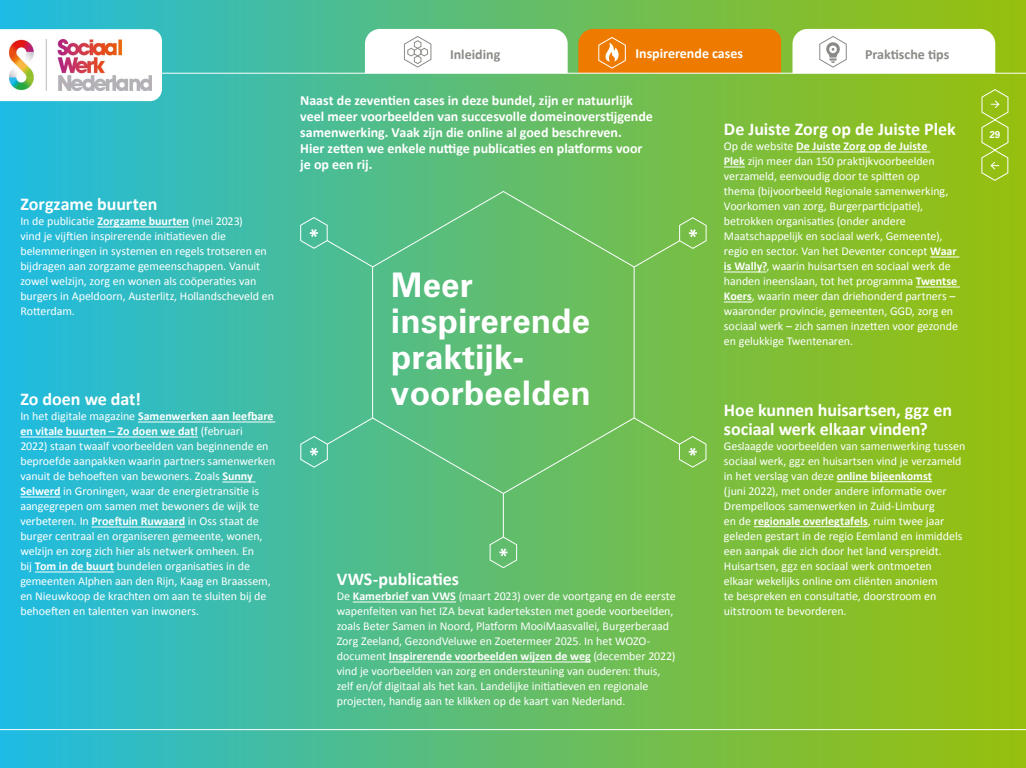
<style>
.page{position:relative;width:1026px;height:768px;background:#fff}
.page>*{position:absolute;margin:0;border:0;box-sizing:border-box;transform-origin:0 0}
.kop{font:700 34px/36px "Zurich BT";color:#fff}
.grotere_tk{font:700 18px/19px "Calibri";letter-spacing:-.005em;color:#fff}
.Lead{font:700 14px/16px "Calibri";letter-spacing:-.005em;color:#fff}
.Streamer_paars{font:700 14px "Calibri";color:#8a8b86}
.Streamer_paars-2{font:700 14px "Calibri";color:#fff}
.plat_calibri{font:12px/15px "Calibri";letter-spacing:-.005em;color:#fff}
.t1{font:700 9.9px "Zurich BT";color:#fff}
.s1{font-weight:700}
</style>
<div class="page">
<div style="left:0;top:0;width:1026px;height:768px;background:linear-gradient(to right,#2bd,#9dbf03)"></div>
<hr style="left:837px;top:481px;width:95px;height:1px;background:#fff">
<hr style="left:754px;top:526px;width:114px;height:1px;background:#fff">
<hr style="left:97px;top:227px;width:92px;height:1px;background:#fff">
<hr style="left:138px;top:422px;width:137px;height:1px;background:#fff">
<hr style="left:20px;top:437px;width:178px;height:1px;background:#fff">
<hr style="left:222px;top:482px;width:34px;height:1px;background:#fff">
<hr style="left:20px;top:497px;width:41px;height:1px;background:#fff">
<hr style="left:92px;top:527px;width:93px;height:1px;background:#fff">
<hr style="left:35px;top:572px;width:79px;height:1px;background:#fff">
<hr style="left:353px;top:602px;width:103px;height:1px;background:#fff">
<hr style="left:389px;top:662px;width:202px;height:1px;background:#fff">
<hr style="left:796px;top:152px;width:134px;height:1px;background:#fff">
<svg style="left:724px;top:167px;width:21px;height:1px"></svg>
<svg style="left:930px;top:257px;width:29px;height:1px"></svg>
<hr style="left:724px;top:272px;width:42px;height:1px;background:#fff">
<hr style="left:916px;top:287px;width:44px;height:1px;background:#fff">
<svg style="left:724px;top:302px;width:28px;height:1px"></svg>
<hr style="left:0;top:729px;width:1026px;height:1px;background:#fff">
<svg style="left:372px;top:191px;width:263px;height:303px;background:#62bd6f"></svg>
<svg style="left:489px;top:536px;width:28px;height:33px"></svg>
<hr style="left:503px;top:493px;width:1px;height:44px;background:#fff">
<svg style="left:633px;top:417px;width:74px;height:51px;background:#7ac153"></svg>
<svg style="left:300px;top:217px;width:74px;height:51px;background:#54bf97"></svg>
<svg style="left:300px;top:417px;width:74px;height:51px;background:#54bf97"></svg>
<svg style="left:633px;top:217px;width:74px;height:51px;background:#7ac153"></svg>
<svg style="left:981px;top:89px;width:28px;height:92px;background:#a0c62e"></svg>
<svg style="left:578px;top:29px;width:203px;height:44px;background:#ed7f08"></svg>
<svg style="left:365px;top:29px;width:203px;height:44px"></svg>
<svg style="left:793px;top:29px;width:202px;height:44px"></svg>
<hr style="left:0;top:73px;width:1026px;height:1px;background:#fff">
<img style="left:0;top:29px;width:162px;height:72px">
<p class="grotere_tk" style="left:20px;top:194px;width:139px">Zorgzame buurten</p>
<p class="plat_calibri" style="left:20px;top:213px;width:255px">In de publicatie <span class="s1">Zorgzame buurten</span> (mei 2023)<br>vind je vijftien inspirerende initiatieven die belemmeringen in systemen en regels trotseren en bijdragen aan zorgzame gemeenschappen. Vanuit zowel welzijn, zorg en wonen als coöperaties van burgers in Apeldoorn, Austerlitz, Hollandscheveld en Rotterdam.</p>
<p class="grotere_tk" style="left:20px;top:389px;width:122px">Zo doen we dat!</p>
<p class="plat_calibri" style="left:20px;top:408px;width:256px">In het digitale magazine <span class="s1">Samenwerken aan leefbare en vitale buurten – Zo doen we dat!</span> (februari<br>2022) staan twaalf voorbeelden van beginnende en beproefde aanpakken waarin partners samenwerken vanuit de behoeften van bewoners. Zoals <span class="s1">Sunny Selwerd</span> in Groningen, waar de energietransitie is aangegrepen om samen met bewoners de wijk te verbeteren. In <span class="s1">Proeftuin Ruwaard</span> in Oss staat de burger centraal en organiseren gemeente, wonen, welzijn en zorg zich hier als netwerk omheen. En<br>bij <span class="s1">Tom in de buurt</span> bundelen organisaties in de gemeenten Alphen aan den Rijn, Kaag en Braassem, en Nieuwkoop de krachten om aan te sluiten bij de behoeften en talenten van inwoners.</p>
<p class="Streamer_paars" style="left:450px;top:45px;width:52px">Inleiding</p>
<p class="Streamer_paars-2" style="left:635px;top:45px;width:109px">Inspirerende cases</p>
<p class="Streamer_paars" style="left:865px;top:46px;width:86px">Praktische tips</p>
<p class="Lead" style="left:300px;top:92px;width:354px">Naast de zeventien cases in deze bundel, zijn er natuurlijk veel meer voorbeelden van succesvolle domeinoverstijgende samenwerking. Vaak zijn die online al goed beschreven.<br>Hier zetten we enkele nuttige publicaties en platforms voor je op een rij.</p>
<p class="kop" style="left:391px;top:266px;width:83px">Meer</p>
<p class="kop" style="left:391px;top:302px;width:201px">inspirerende praktijk-</p>
<p class="kop" style="left:391px;top:374px;width:201px">voorbeelden</p>
<p class="grotere_tk" style="left:337px;top:569px;width:124px">VWS-publicaties</p>
<p class="plat_calibri" style="left:337px;top:588px;width:340px">De <span class="s1">Kamerbrief van VWS</span> (maart 2023) over de voortgang en de eerste wapenfeiten van het IZA bevat kaderteksten met goede voorbeelden, zoals Beter Samen in Noord, Platform MooiMaasvallei, Burgerberaad Zorg Zeeland, GezondVeluwe en Zoetermeer 2025. In het WOZO&shy;document <span class="s1">Inspirerende voorbeelden wijzen de weg</span> (december 2022) vind je voorbeelden van zorg en ondersteuning van ouderen: thuis, zelf en/of digitaal als het kan. Landelijke initiatieven en regionale projecten, handig aan te klikken op de kaart van Nederland.</p>
<p class="grotere_tk" style="left:724px;top:119px;width:233px">De Juiste Zorg op de Juiste Plek</p>
<p class="plat_calibri" style="left:724px;top:138px;width:236px">Op de website <span class="s1">De Juiste Zorg op de Juiste<br>Plek</span> zijn meer dan 150 praktijkvoorbeelden verzameld, eenvoudig door te spitten op<br>thema (bijvoorbeeld Regionale samenwerking, Voorkomen van zorg, Burgerparticipatie), betrokken organisaties (onder andere Maatschappelijk en sociaal werk, Gemeente), regio en sector. Van het Deventer concept <span class="s1">Waar is Wally?</span>, waarin huisartsen en sociaal werk de handen ineenslaan, tot het programma <span class="s1">Twentse Koers</span>, waarin meer dan driehonderd partners – waaronder provincie, gemeenten, GGD, zorg en sociaal werk – zich samen inzetten voor gezonde en gelukkige Twentenaren.</p>
<p class="grotere_tk" style="left:724px;top:399px;width:230px">Hoe kunnen huisartsen, ggz en sociaal werk elkaar vinden?</p>
<p class="plat_calibri" style="left:724px;top:438px;width:243px">Geslaagde voorbeelden van samenwerking tussen sociaal werk, ggz en huisartsen vind je verzameld in het verslag van deze <span class="s1">online bijeenkomst<br></span>(juni 2022), met onder andere informatie over Drempelloos samenwerken in Zuid-Limburg<br>en de <span class="s1">regionale overlegtafels</span>, ruim twee jaar geleden gestart in de regio Eemland en inmiddels een aanpak die zich door het land verspreidt.<br>Huisartsen, ggz en sociaal werk ontmoeten<br>elkaar wekelijks online om cliënten anoniem<br>te bespreken en consultatie, doorstroom en uitstroom te bevorderen.</p>
<p class="t1" style="left:989px;top:128px;width:12px">29</p>
</div>
